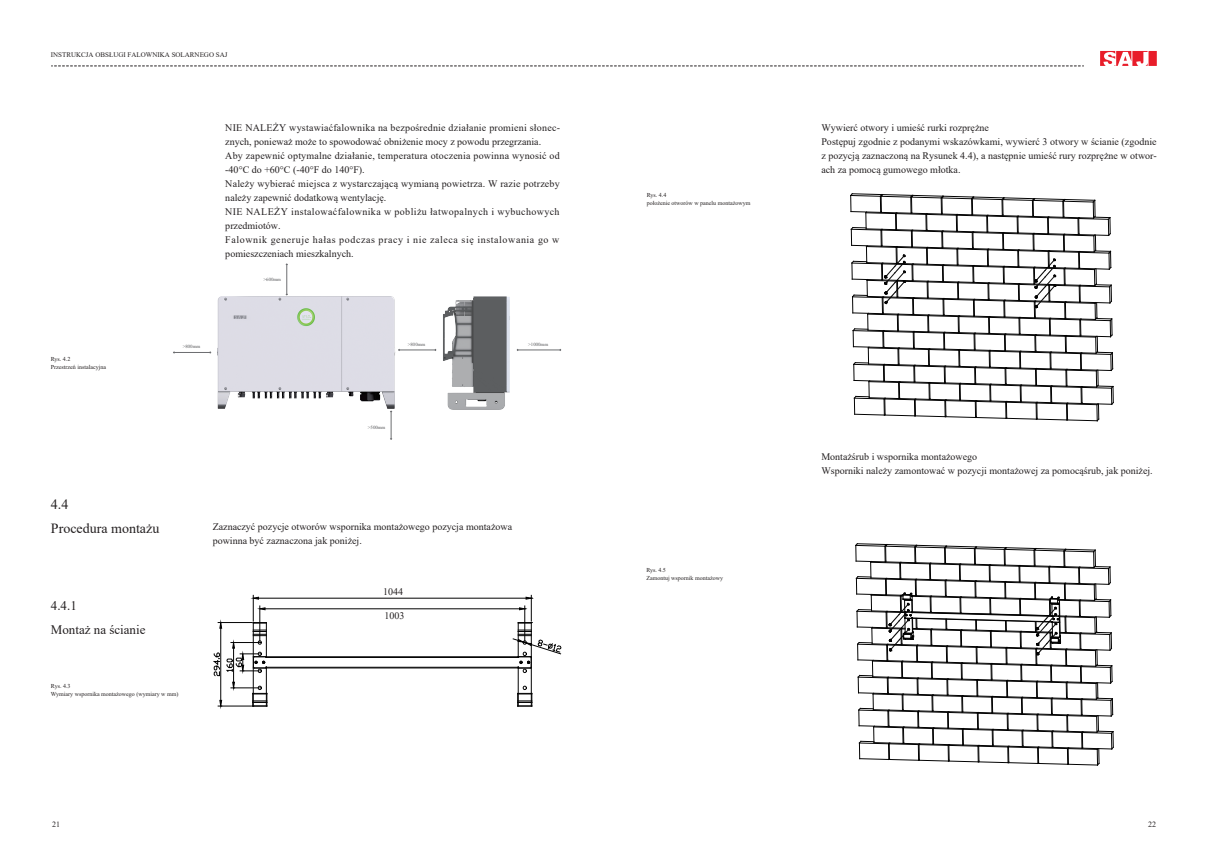
<style>
.page{position:relative;width:1208px;height:859px;background:#fff}
.page>*{position:absolute;margin:0;border:0;box-sizing:border-box;transform-origin:0 0}
.t1{font:14px/24px "Times New Roman";color:#231f20}
.t2{font:13px/24px "Times New Roman";color:#231f20}
.t3{font:10px/14px "Times New Roman";letter-spacing:.02em;color:#231f20}
.t4{font:10px/14px "Times New Roman";color:#231f20}
.t5{font:8px "Times New Roman";color:#231f20}
.t6{font:7px "Times New Roman";color:#231f20}
.t7{font:6px/8px "Times New Roman";color:#231f20}
.t8{font:4.8px "Times New Roman";color:#57585a}
</style>
<div class="page">
<img style="left:217px;top:292px;width:179px;height:117px">
<svg style="left:1100px;top:51px;width:56px;height:15px"></svg>
<svg style="left:51px;top:66px;width:1032px;height:1px"></svg>
<hr style="left:287px;top:264px;width:1px;height:31px;background:#6c6d70">
<svg style="left:390px;top:411px;width:2px;height:29px"></svg>
<hr style="left:174px;top:352px;width:37px;height:1px;background:#6c6d70">
<hr style="left:399px;top:350px;width:37px;height:1px;background:#6c6d70">
<hr style="left:517px;top:350px;width:43px;height:1px;background:#6c6d70">
<hr style="left:266px;top:668px;width:252px;height:1px;background:#030303">
<hr style="left:266px;top:667px;width:252px;height:1px;background:#030303">
<hr style="left:266px;top:657px;width:252px;height:1px;background:#030303">
<hr style="left:518px;top:667px;width:1px;height:39px;background:#030303">
<hr style="left:531px;top:631px;width:1px;height:62px;background:#030303">
<svg style="left:517px;top:686px;width:15px;height:21px"></svg>
<hr style="left:258px;top:598px;width:268px;height:1px;background:#030303">
<hr style="left:265px;top:609px;width:254px;height:1px;background:#030303">
<svg style="left:214px;top:595px;width:54px;height:112px"></svg>
<svg style="left:513px;top:595px;width:48px;height:78px"></svg>
<svg style="left:850px;top:194px;width:263px;height:227px"></svg>
<svg style="left:855px;top:544px;width:258px;height:221px"></svg>
<img style="left:443px;top:296px;width:67px;height:114px">
<p class="t6" style="left:51px;top:50px;width:178px">INSTRUKCJA OBSŁUGI FALOWNIKA SOLARNEGO SAJ</p>
<p class="t7" style="left:51px;top:355px;width:57px">Rys. 4.2<br>Przestrzeń instalacyjna</p>
<p class="t8" style="left:183px;top:343px;width:19px">&gt;800mm</p>
<p class="t3" style="left:225px;top:121px;width:336px">NIE NALEŻY wystawiaćfalownika na bezpośrednie działanie promieni słonec&shy;znych, ponieważ może to spowodować obniżenie mocy z powodu przegrzania.<br>Aby zapewnić optymalne działanie, temperatura otoczenia powinna wynosić od -40°C do +60°C (-40°F do 140°F).<br>Należy wybierać miejsca z wystarczającą wymianą powietrza. W razie potrzeby należy zapewnić dodatkową wentylację.<br>NIE NALEŻY instalowaćfalownika w pobliżu łatwopalnych i wybuchowych przedmiotów.<br>Falownik generuje hałas podczas pracy i nie zaleca się instalowania go w pomieszczeniach mieszkalnych.</p>
<p class="t8" style="left:263px;top:276px;width:19px">&gt;600mm</p>
<p class="t8" style="left:408px;top:341px;width:19px">&gt;800mm</p>
<p class="t8" style="left:528px;top:341px;width:21px">&gt;1000mm</p>
<p class="t8" style="left:368px;top:424px;width:19px">&gt;500mm</p>
<h1 class="t1" style="left:51px;top:492px;width:110px">4.4<br>Procedura montażu</h1>
<h2 class="t2" style="left:51px;top:593px;width:96px">4.4.1<br>Montaż na ścianie</h2>
<p class="t7" style="left:51px;top:682px;width:129px">Rys. 4.3<br>Wymiary wspornika montażowego (wymiary w mm)</p>
<p class="t4" style="left:213px;top:519px;width:301px">Zaznaczyć pozycje otworów wspornika montażowego pozycja montażowa powinna być zaznaczona jak poniżej.</p>
<p class="t4" style="left:383px;top:585px;width:21px">1044</p>
<p class="t4" style="left:384px;top:608px;width:21px">1003</p>
<p class="t7" style="left:647px;top:191px;width:105px">Rys. 4.4<br>położenie otworów w panelu montażowym</p>
<p class="t4" style="left:821px;top:121px;width:337px">Wywierć otwory i umieść rurki rozprężne<br>Postępuj zgodnie z podanymi wskazówkami, wywierć 3 otwory w ścianie (zgodnie z pozycją zaznaczoną na Rysunek 4.4), a następnie umieść rury rozprężne w otwor&shy;ach za pomocą gumowego młotka.</p>
<p class="t7" style="left:646px;top:566px;width:78px">Rys. 4.5<br>Zamontuj wspornik montażowy</p>
<p class="t4" style="left:821px;top:449px;width:333px">Montażśrub i wspornika montażowego<br>Wsporniki należy zamontować w pozycji montażowej za pomocąśrub, jak poniżej.</p>
<p class="t5" style="left:52px;top:819px;width:9px">21</p>
<p class="t5" style="left:1148px;top:819px;width:9px">22</p>
</div>
